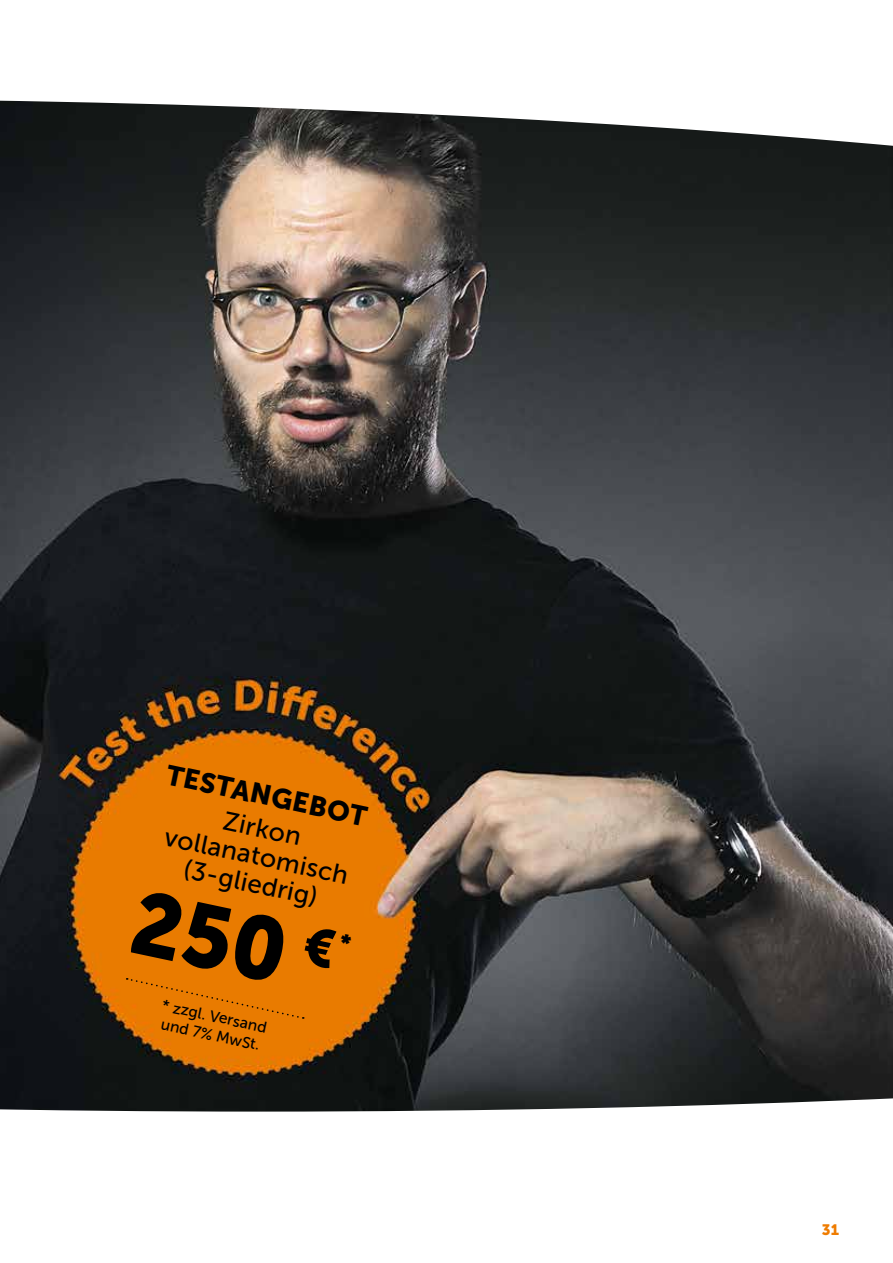
<style>
.page{position:relative;width:893px;height:1263px;background:#fff}
.page>*{position:absolute;margin:0;border:0;box-sizing:border-box;transform-origin:0 0}
.t1{font:88.5px "Museo Sans 900";color:#000}
.t2{font:27.75px "Museo Sans 900";color:#000}
.t3{font:26.1px/27.8px "Museo Sans 500";color:#000;text-align:center}
.t4{font:15.6px/18.8px "Museo Sans 500";color:#000}
.t5{font:15px "Museo Sans 900";color:#ef7c00}
</style>
<div class="page">
<img style="left:0;top:147px;width:893px;height:916px">
<div style="left:127px;top:978px;width:177px;height:41px;background:#e97b00"></div>
<svg style="left:0;top:1063px;width:893px;height:49px;background:#2f302e"></svg>
<svg style="left:0;top:100px;width:893px;height:47px"></svg>
<p class="t2" style="left:170px;top:759px;width:206px;rotate:12deg">TESTANGEBOT</p>
<p class="t3" style="left:174px;top:795px;width:189px;rotate:12deg">Zirkon vollanatomisch (3-gliedrig)</p>
<h1 class="t1" style="left:143px;top:872px;width:219px;rotate:12deg">250 <sup>€</sup><sup>*</sup></h1>
<p class="t4" style="left:164px;top:996px;width:108px;rotate:12deg">* zzgl. Versand und 7% MwSt.</p>
<p class="t5" style="left:822px;top:1221px;width:19px">31</p>
</div>
